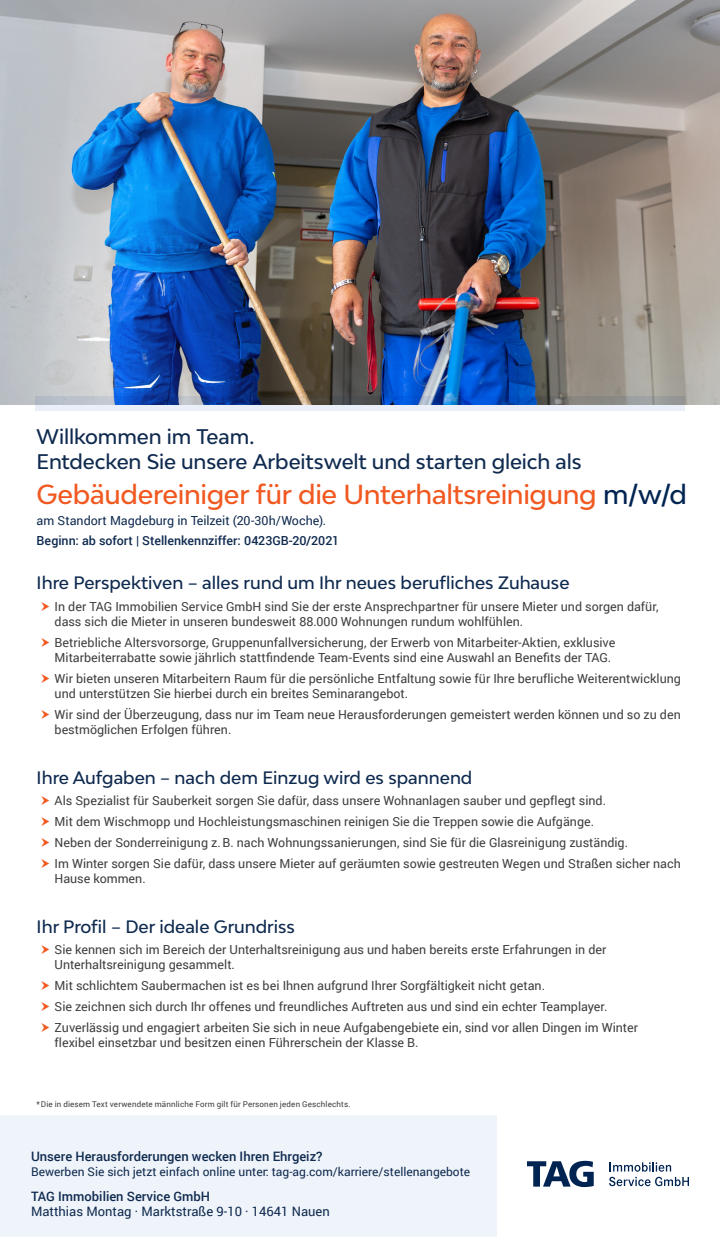
<style>
.page{position:relative;width:720px;height:1237px;background:#fff}
.page>*{position:absolute;margin:0;border:0;box-sizing:border-box;transform-origin:0 0}
.Beruf{font:500 26px "Bw Modelica";letter-spacing:-.015em;color:#f15921}
._1__Zeile{font:500 20px "Bw Modelica";letter-spacing:-.005em;color:#0f2a4f}
.Überschrift{font:500 17px "Bw Modelica";color:#0f2a4f}
.t1{font:13px/15.6px "Roboto";color:#0f2a4f}
.t2{font:500 13px "Roboto";color:#0f2a4f}
.t3{font:12.5px/15px "Roboto";color:#3e3e3f}
.Beruf-2{font:500 12.5px "Roboto";color:#0f2a4f}
.Beruf-3{font:12.5px "Roboto";color:#0f2a4f}
.t4{font:12px "Roboto";color:#0f2a4f}
.Aufzählung_orange{font:8px "Roboto";letter-spacing:.015em;color:#3e3e3f}
.s1{color:#002451}
.s2{font-weight:500}
</style>
<div class="page">
<img style="left:415px;top:1px;width:305px;height:404px">
<img style="left:0;top:0;width:415px;height:405px">
<svg style="left:35px;top:397px;width:650px;height:14px;background:#92a3c0"></svg>
<div style="left:0;top:1115px;width:497px;height:122px;background:#eff3fa"></div>
<svg style="left:527px;top:1161px;width:67px;height:26px"></svg>
<svg style="left:609px;top:1162px;width:80px;height:24px"></svg>
<p class="_1__Zeile" style="left:37px;top:423px;width:219px">Willkommen im Team.</p>
<p class="_1__Zeile" style="left:37px;top:449px;width:546px">Entdecken Sie unsere Arbeitswelt und starten gleich als</p>
<p class="Beruf" style="left:37px;top:478px;width:652px">Gebäudereiniger für die Unterhaltsreinigung <span class="s1">m/w/d</span></p>
<p class="Beruf-3" style="left:37px;top:512px;width:291px">am Standort Magdeburg in Teilzeit (20-30h/Woche).</p>
<p class="Beruf-2" style="left:37px;top:532px;width:304px">Beginn: ab sofort | Stellenkennziffer: 0423GB-20/2021</p>
<p class="Überschrift" style="left:37px;top:572px;width:534px">Ihre Perspektiven – alles rund um Ihr neues berufliches Zuhause</p>
<p class="t3" style="left:55px;top:599px;width:605px">In der TAG Immobilien Service GmbH sind Sie der erste Ansprechpartner für unsere Mieter und sorgen dafür, dass sich die Mieter in unseren bundesweit 88.000 Wohnungen rundum wohlfühlen.</p>
<p class="t3" style="left:55px;top:635px;width:562px">Betriebliche Altersvorsorge, Gruppenunfallversicherung, der Erwerb von Mitarbeiter-Aktien, exklusive<br>Mitarbeiterrabatte sowie jährlich stattfindende Team-Events sind eine Auswahl an Benefits der TAG.</p>
<p class="t3" style="left:55px;top:671px;width:628px">Wir bieten unseren Mitarbeitern Raum für die persönliche Entfaltung sowie für Ihre berufliche Weiterentwicklung und unterstützen Sie hierbei durch ein breites Seminarangebot.</p>
<p class="t3" style="left:55px;top:707px;width:628px">Wir sind der Überzeugung, dass nur im Team neue Herausforderungen gemeistert werden können und so zu den bestmöglichen Erfolgen führen.</p>
<p class="Überschrift" style="left:37px;top:767px;width:437px">Ihre Aufgaben – nach dem Einzug wird es spannend</p>
<p class="t3" style="left:55px;top:793px;width:553px">Als Spezialist für Sauberkeit sorgen Sie dafür, dass unsere Wohnanlagen sauber und gepflegt sind.</p>
<p class="t3" style="left:55px;top:814px;width:541px">Mit dem Wischmopp und Hochleistungsmaschinen reinigen Sie die Treppen sowie die Aufgänge.</p>
<p class="t3" style="left:55px;top:835px;width:575px">Neben der Sonderreinigung z.B. nach Wohnungssanierungen, sind Sie für die Glasreinigung zuständig.</p>
<p class="t3" style="left:55px;top:856px;width:628px">Im Winter sorgen Sie dafür, dass unsere Mieter auf geräumten sowie gestreuten Wegen und Straßen sicher nach<br>Hause kommen.</p>
<p class="Überschrift" style="left:37px;top:916px;width:260px">Ihr Profil – Der ideale Grundriss</p>
<p class="t3" style="left:55px;top:942px;width:553px">Sie kennen sich im Bereich der Unterhaltsreinigung aus und haben bereits erste Erfahrungen in der<br>Unterhaltsreinigung gesammelt.</p>
<p class="t3" style="left:55px;top:978px;width:492px">Mit schlichtem Saubermachen ist es bei Ihnen aufgrund Ihrer Sorgfältigkeit nicht getan.</p>
<p class="t3" style="left:55px;top:999px;width:554px">Sie zeichnen sich durch Ihr offenes und freundliches Auftreten aus und sind ein echter Teamplayer.</p>
<p class="t3" style="left:55px;top:1020px;width:585px">Zuverlässig und engagiert arbeiten Sie sich in neue Aufgabengebiete ein, sind vor allen Dingen im Winter flexibel einsetzbar und besitzen einen Führerschein der Klasse B.</p>
<p class="Aufzählung_orange" style="left:36px;top:1099px;width:316px">* Die in diesem Text verwendete männliche Form gilt für Personen jeden Geschlechts.</p>
<p class="t2" style="left:31px;top:1147px;width:293px">Unsere Herausforderungen wecken Ihren Ehrgeiz?</p>
<p class="t4" style="left:31px;top:1164px;width:441px">Bewerben Sie sich jetzt einfach online unter: tag-ag.com/karriere/stellenangebote</p>
<p class="t1" style="left:31px;top:1188px;width:300px"><span class="s2">TAG Immobilien Service GmbH<br></span>Matthias Montag · Marktstraße 9-10 · 14641 Nauen</p>
</div>
